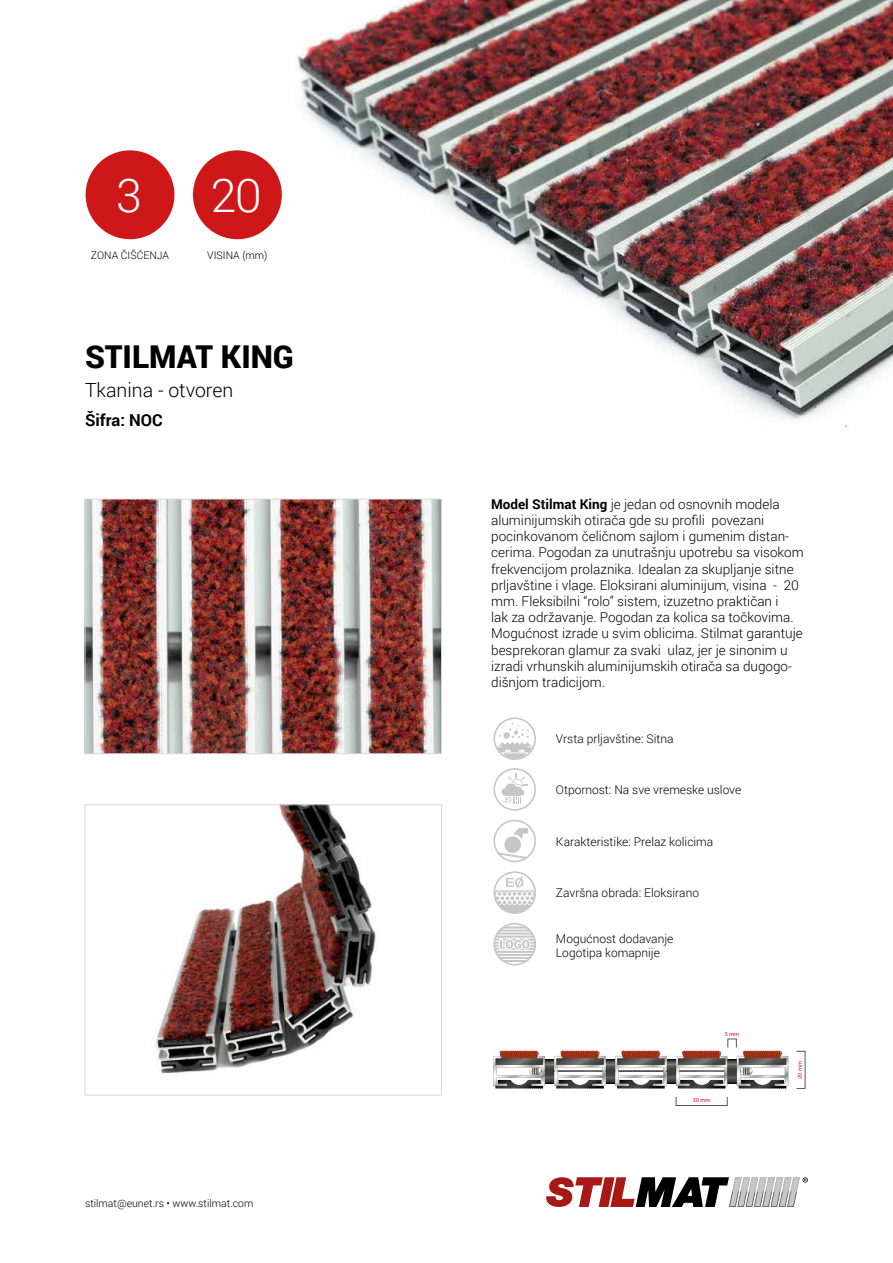
<style>
.page{position:relative;width:893px;height:1263px;background:#fff}
.page>*{position:absolute;margin:0;border:0;box-sizing:border-box;transform-origin:0 0}
.t1{font:300 46.5px "Roboto";color:#fff}
.t2{font:900 31.5px "Roboto";color:#000}
.t3{font:300 19.5px "Roboto";color:#000}
.t4{font:700 16.5px "Roboto";color:#000}
.t5{font:300 13.5px/16.2px "Roboto";color:#000}
.t6{font:300 12px/14.4px "Roboto";color:#000}
.t7{font:300 10.5px "Roboto";color:#000}
.t8{font:6px "Myriad Pro";color:#e30613}
.s1{font-weight:700}
</style>
<div class="page">
<svg style="left:546px;top:1177px;width:262px;height:30px"></svg>
<img style="left:159px;top:0;width:734px;height:428px">
<img style="left:87px;top:501px;width:353px;height:251px">
<div style="left:85px;top:499px;width:357px;height:255px;border:1px solid #dadada"></div>
<img style="left:155px;top:806px;width:221px;height:268px">
<div style="left:85px;top:804px;width:357px;height:291px;border:1px solid #dadada"></div>
<div style="left:728px;top:1039px;width:9px;height:9px;border:1px solid #575756"></div>
<div style="left:676px;top:1097px;width:51px;height:9px;border:1px solid #575756"></div>
<svg style="left:493px;top:1050px;width:295px;height:39px"></svg>
<svg style="left:493px;top:768px;width:43px;height:43px"></svg>
<svg style="left:493px;top:717px;width:43px;height:43px"></svg>
<svg style="left:493px;top:820px;width:43px;height:42px"></svg>
<svg style="left:493px;top:871px;width:43px;height:43px"></svg>
<svg style="left:493px;top:923px;width:43px;height:42px"></svg>
<div style="left:86px;top:150px;width:88px;height:89px;background:#cd1719;border-radius:50%"></div>
<div style="left:193px;top:150px;width:89px;height:89px;background:#cd1719;border-radius:50%"></div>
<h1 class="t1" style="left:116px;top:163px;width:27px">3</h1>
<h1 class="t1" style="left:211px;top:163px;width:53px">20</h1>
<p class="t7" style="left:91px;top:248px;width:80px">ZONA ČIŠĆENJA</p>
<p class="t7" style="left:207px;top:248px;width:62px">VISINA (mm)</p>
<h2 class="t2" style="left:85px;top:334px;width:210px">STILMAT KING</h2>
<h3 class="t3" style="left:85px;top:377px;width:150px">Tkanina - otvoren</h3>
<p class="t4" style="left:85px;top:409px;width:79px">Šifra: NOC</p>
<p class="t7" style="left:85px;top:1196px;width:170px">stilmat@eunet.rs • www.stilmat.com</p>
<p class="t5" style="left:491px;top:495px;width:314px"><span class="s1">Model Stilmat King</span> je jedan od osnovnih modela aluminijumskih otirača gde su profili povezani pocinkovanom čeličnom sajlom i gumenim distan&shy;cerima. Pogodan za unutrašnju upotrebu sa visokom frekvencijom prolaznika. Idealan za skupljanje sitne prljavštine i vlage. Eloksirani aluminijum, visina - 20 mm. Fleksibilni “rolo” sistem, izuzetno praktičan i<br>lak za održavanje. Pogodan za kolica sa točkovima.<br>Mogućnost izrade u svim oblicima. Stilmat garantuje besprekoran glamur za svaki ulaz, jer je sinonim u izradi vrhunskih aluminijumskih otirača sa dugogo&shy;dišnjom tradicijom.</p>
<p class="t6" style="left:556px;top:731px;width:119px">Vrsta prljavštine: Sitna</p>
<p class="t6" style="left:556px;top:782px;width:187px">Otpornost: Na sve vremeske uslove</p>
<p class="t6" style="left:556px;top:834px;width:159px">Karakteristike: Prelaz kolicima</p>
<p class="t6" style="left:556px;top:885px;width:145px">Završna obrada: Eloksirano</p>
<p class="t6" style="left:556px;top:931px;width:119px">Mogućnost dodavanje<br>Logotipa komapnije</p>
<p class="t8" style="left:725px;top:1030px;width:16px">5 mm</p>
<p class="t8" style="left:693px;top:1096px;width:19px">30 mm</p>
<p class="t8" style="left:796px;top:1078px;width:19px;rotate:-90deg">20 mm</p>
</div>
